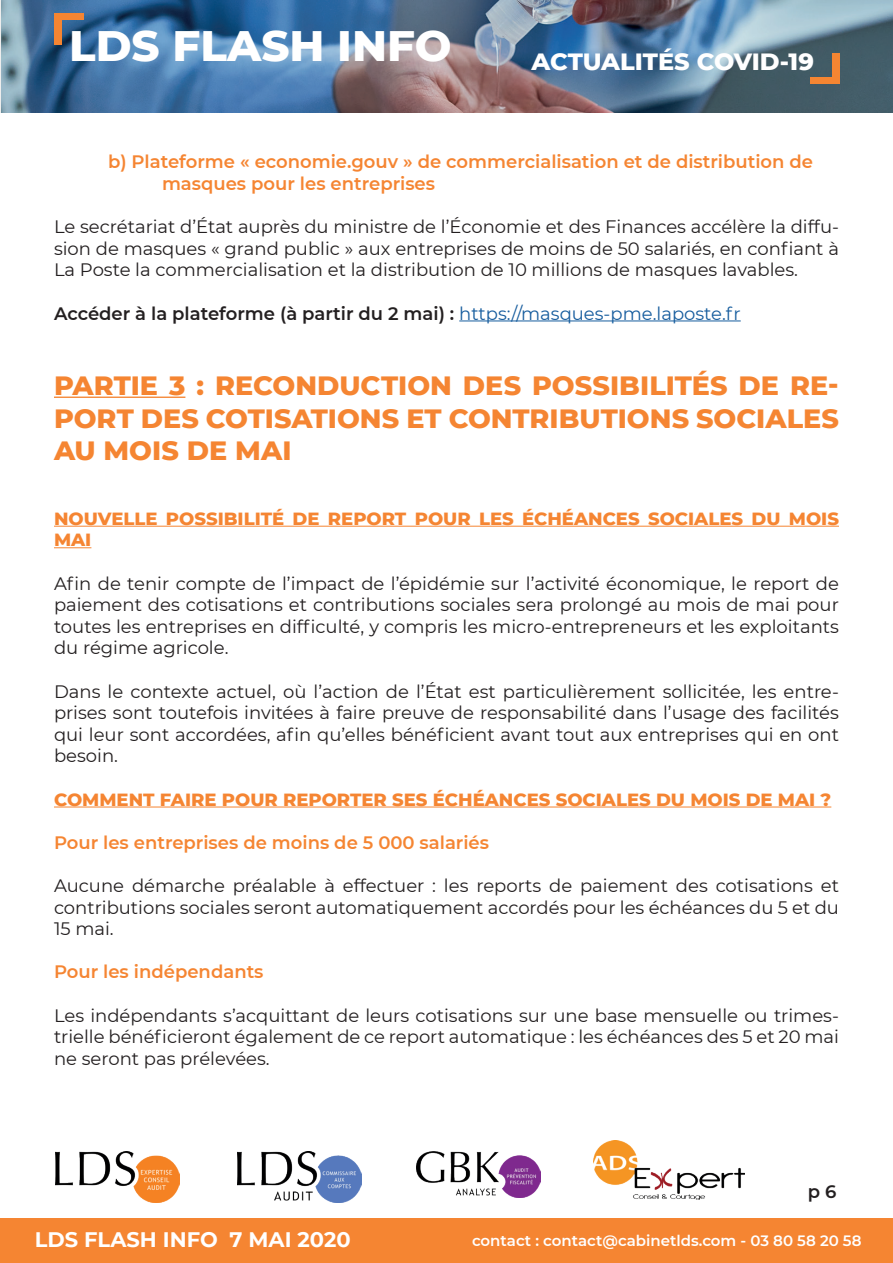
<style>
.page{position:relative;width:893px;height:1263px;background:#fff}
.page>*{position:absolute;margin:0;border:0;box-sizing:border-box;transform-origin:0 0}
.t1{font:800 43.5px "Montserrat";color:#fff}
.t2{font:800 27px/32.4px "Montserrat";color:#f58532;text-align:justify}
.t3{font:800 24px "Montserrat";letter-spacing:-.005em;color:#fff}
.t4{font:700 21px "Montserrat";color:#fff}
.t5{font:18px/21.6px "Montserrat";color:#231f20;text-align:justify}
.t6{font:600 18px/21.6px "Montserrat";color:#f58532}
.t7{font:800 18px/21.6px "Montserrat";color:#f58532}
.t8{font:600 18px "Montserrat";color:#231f20}
.t9{font:600 15px "Montserrat";color:#fff}
.s1{font-weight:400;color:#175d9e}
</style>
<div class="page">
<div style="left:0;top:1218px;width:893px;height:45px;background:#f58532"></div>
<img style="left:55px;top:1151px;width:125px;height:51px">
<img style="left:237px;top:1151px;width:124px;height:51px">
<img style="left:416px;top:1151px;width:124px;height:46px">
<img style="left:594px;top:1141px;width:151px;height:58px">
<img style="left:0;top:0;width:893px;height:113px">
<div style="left:55px;top:14px;width:29px;height:6px;background:#f58532"></div>
<div style="left:55px;top:14px;width:7px;height:30px;background:#f58532"></div>
<div style="left:810px;top:78px;width:29px;height:6px;background:#f58532"></div>
<div style="left:832px;top:54px;width:7px;height:30px;background:#f58532"></div>
<hr style="left:459px;top:320px;width:282px;height:1px;background:#175d9e">
<hr style="left:54px;top:397px;width:131px;height:1px;background:#f58532">
<hr style="left:54px;top:526px;width:785px;height:1px;background:#f58532">
<hr style="left:54px;top:547px;width:37px;height:1px;background:#f58532">
<hr style="left:54px;top:806px;width:777px;height:1px;background:#f58532">
<h1 class="t1" style="left:69px;top:14px;width:384px">LDS FLASH INFO</h1>
<h3 class="t3" style="left:531px;top:44px;width:284px">ACTUALITÉS COVID-19</h3>
<p class="t6" style="left:162px;top:150px;width:653px;text-indent:-54px">b) Plateforme « economie.gouv » de commercialisation et de distribution de masques pour les entreprises</p>
<p class="t5" style="left:54px;top:215px;width:786px">Le secrétariat d’État auprès du ministre de l’Économie et des Finances accélère la diffu&shy;sion de masques « grand public » aux entreprises de moins de 50 salariés, en confiant à La Poste la commercialisation et la distribution de 10 millions de masques lavables.</p>
<p class="t8" style="left:54px;top:300px;width:688px">Accéder à la plateforme (à partir du 2 mai) : <span class="s1">https://masques-pme.laposte.fr</span></p>
<h2 class="t2" style="left:54px;top:368px;width:786px">PARTIE 3 : RECONDUCTION DES POSSIBILITÉS DE RE-PORT DES COTISATIONS ET CONTRIBUTIONS SOCIALES AU MOIS DE MAI</h2>
<p class="t7" style="left:54px;top:507px;width:786px">NOUVELLE POSSIBILITÉ DE REPORT POUR LES ÉCHÉANCES SOCIALES DU MOIS<br>MAI</p>
<p class="t5" style="left:54px;top:572px;width:786px">Afin de tenir compte de l’impact de l’épidémie sur l’activité économique, le report de paiement des cotisations et contributions sociales sera prolongé au mois de mai pour toutes les entreprises en difficulté, y compris les micro-entrepreneurs et les exploitants du régime agricole.</p>
<p class="t5" style="left:54px;top:680px;width:786px">Dans le contexte actuel, où l’action de l’État est particulièrement sollicitée, les entre&shy;prises sont toutefois invitées à faire preuve de responsabilité dans l’usage des facilités qui leur sont accordées, afin qu’elles bénéficient avant tout aux entreprises qui en ont besoin.</p>
<p class="t7" style="left:54px;top:787px;width:779px">COMMENT FAIRE POUR REPORTER SES ÉCHÉANCES SOCIALES DU MOIS DE MAI ?</p>
<p class="t6" style="left:54px;top:831px;width:437px">Pour les entreprises de moins de 5 000 salariés</p>
<p class="t5" style="left:54px;top:874px;width:786px">Aucune démarche préalable à effectuer : les reports de paiement des cotisations et contributions sociales seront automatiquement accordés pour les échéances du 5 et du 15 mai.</p>
<p class="t6" style="left:54px;top:960px;width:211px">Pour les indépendants</p>
<p class="t5" style="left:54px;top:1004px;width:786px">Les indépendants s’acquittant de leurs cotisations sur une base mensuelle ou trimes&shy;trielle bénéficieront également de ce report automatique : les échéances des 5 et 20 mai ne seront pas prélevées.</p>
<p class="t8" style="left:808px;top:1178px;width:30px">p 6</p>
<p class="t4" style="left:35px;top:1224px;width:317px">LDS FLASH INFO 7 MAI 2020</p>
<p class="t9" style="left:472px;top:1230px;width:391px">contact : contact@cabinetlds.com - 03 80 58 20 58</p>
</div>
